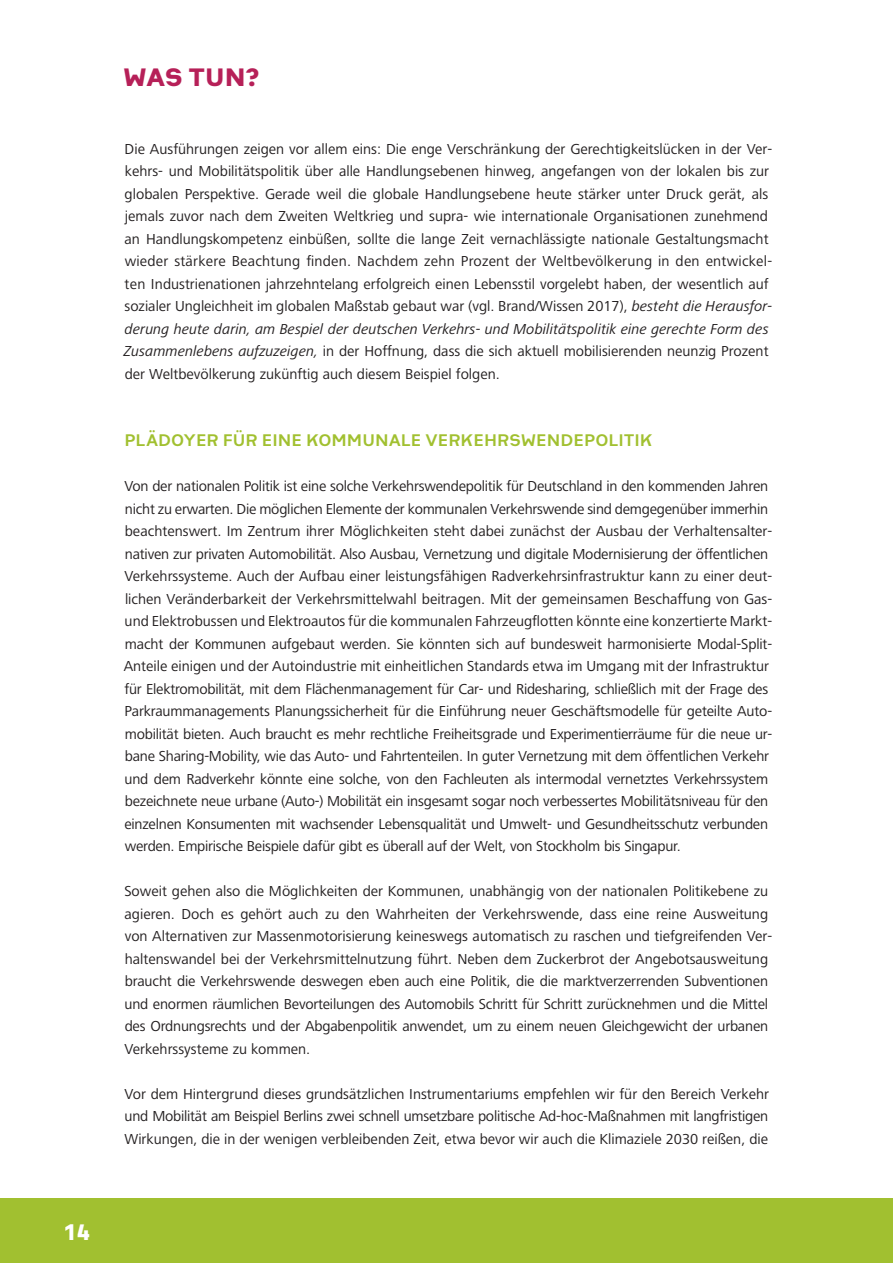
<style>
.page{position:relative;width:893px;height:1263px;background:#fff}
.page>*{position:absolute;margin:0;border:0;box-sizing:border-box;transform-origin:0 0}
.t1{font:800 27px "Heimat Sans";letter-spacing:-.01em;color:#b62058}
.t2{font:800 24px "Heimat Sans";color:#fff}
.t3{font:700 18px "Heimat Sans";color:#a1c030}
.t4{font:15px/22.5px "Frutiger Next LT";color:#231f20}
.s1{font-style:italic}
</style>
<div class="page">
<div style="left:0;top:1198px;width:893px;height:65px;background:#a1c030"></div>
<h2 class="t2" style="left:64px;top:1216px;width:28px">14</h2>
<h1 class="t1" style="left:123px;top:59px;width:137px">WAS TUN?</h1>
<p class="t4" style="left:124px;top:138px;width:650px">Die Ausführungen zeigen vor allem eins: Die enge Verschränkung der Gerechtigkeitslücken in der Ver&shy;kehrs- und Mobilitätspolitik über alle Handlungsebenen hinweg, angefangen von der lokalen bis zur globalen Perspektive. Gerade weil die globale Handlungsebene heute stärker unter Druck gerät, als jemals zuvor nach dem Zweiten Weltkrieg und supra- wie internationale Organisationen zunehmend an Handlungskompetenz einbüßen, sollte die lange Zeit vernachlässigte nationale Gestaltungsmacht wieder stärkere Beachtung finden. Nachdem zehn Prozent der Weltbevölkerung in den entwickel&shy;ten Industrienationen jahrzehntelang erfolgreich einen Lebensstil vorgelebt haben, der wesentlich auf sozialer Ungleichheit im globalen Maßstab gebaut war (vgl. Brand/Wissen 2017), <span class="s1">besteht die Herausfor&shy;derung heute darin, am Bespiel der deutschen Verkehrs- und Mobilitätspolitik eine gerechte Form des Zusammenlebens aufzuzeigen,</span> in der Hoffnung, dass die sich aktuell mobilisierenden neunzig Prozent der Weltbevölkerung zukünftig auch diesem Beispiel folgen.</p>
<p class="t3" style="left:124px;top:429px;width:530px">PLÄDOYER FÜR EINE KOMMUNALE VERKEHRSWENDEPOLITIK</p>
<p class="t4" style="left:124px;top:475px;width:650px">Von der nationalen Politik ist eine solche Verkehrswendepolitik für Deutschland in den kommenden Jahren nicht zu erwarten. Die möglichen Elemente der kommunalen Verkehrswende sind demgegenüber immerhin beachtenswert. Im Zentrum ihrer Möglichkeiten steht dabei zunächst der Ausbau der Verhaltensalter&shy;nativen zur privaten Automobilität. Also Ausbau, Vernetzung und digitale Modernisierung der öffentlichen Verkehrssysteme. Auch der Aufbau einer leistungsfähigen Radverkehrsinfrastruktur kann zu einer deut&shy;lichen Veränderbarkeit der Verkehrsmittelwahl beitragen. Mit der gemeinsamen Beschaffung von Gas&shy;und Elektrobussen und Elektroautos für die kommunalen Fahrzeugflotten könnte eine konzertierte Markt&shy;macht der Kommunen aufgebaut werden. Sie könnten sich auf bundesweit harmonisierte Modal-Split-Anteile einigen und der Autoindustrie mit einheitlichen Standards etwa im Umgang mit der Infrastruktur für Elektromobilität, mit dem Flächenmanagement für Car- und Ridesharing, schließlich mit der Frage des Parkraummanagements Planungssicherheit für die Einführung neuer Geschäftsmodelle für geteilte Auto&shy;mobilität bieten. Auch braucht es mehr rechtliche Freiheitsgrade und Experimentierräume für die neue ur&shy;bane Sharing-Mobility, wie das Auto- und Fahrtenteilen. In guter Vernetzung mit dem öffentlichen Verkehr und dem Radverkehr könnte eine solche, von den Fachleuten als intermodal vernetztes Verkehrssystem bezeichnete neue urbane (Auto-) Mobilität ein insgesamt sogar noch verbessertes Mobilitätsniveau für den einzelnen Konsumenten mit wachsender Lebensqualität und Umwelt- und Gesundheitsschutz verbunden werden. Empirische Beispiele dafür gibt es überall auf der Welt, von Stockholm bis Singapur.</p>
<p class="t4" style="left:124px;top:880px;width:649px">Soweit gehen also die Möglichkeiten der Kommunen, unabhängig von der nationalen Politikebene zu agieren. Doch es gehört auch zu den Wahrheiten der Verkehrswende, dass eine reine Ausweitung von Alternativen zur Massenmotorisierung keineswegs automatisch zu raschen und tiefgreifenden Ver&shy;haltenswandel bei der Verkehrsmittelnutzung führt. Neben dem Zuckerbrot der Angebotsausweitung braucht die Verkehrswende deswegen eben auch eine Politik, die die marktverzerrenden Subventionen und enormen räumlichen Bevorteilungen des Automobils Schritt für Schritt zurücknehmen und die Mittel des Ordnungsrechts und der Abgabenpolitik anwendet, um zu einem neuen Gleichgewicht der urbanen Verkehrssysteme zu kommen.</p>
<p class="t4" style="left:124px;top:1083px;width:646px;text-align:justify">Vor dem Hintergrund dieses grundsätzlichen Instrumentariums empfehlen wir für den Bereich Verkehr und Mobilität am Beispiel Berlins zwei schnell umsetzbare politische Ad-hoc-Maßnahmen mit langfristigen Wirkungen, die in der wenigen verbleibenden Zeit, etwa bevor wir auch die Klimaziele 2030 reißen, die</p>
</div>
